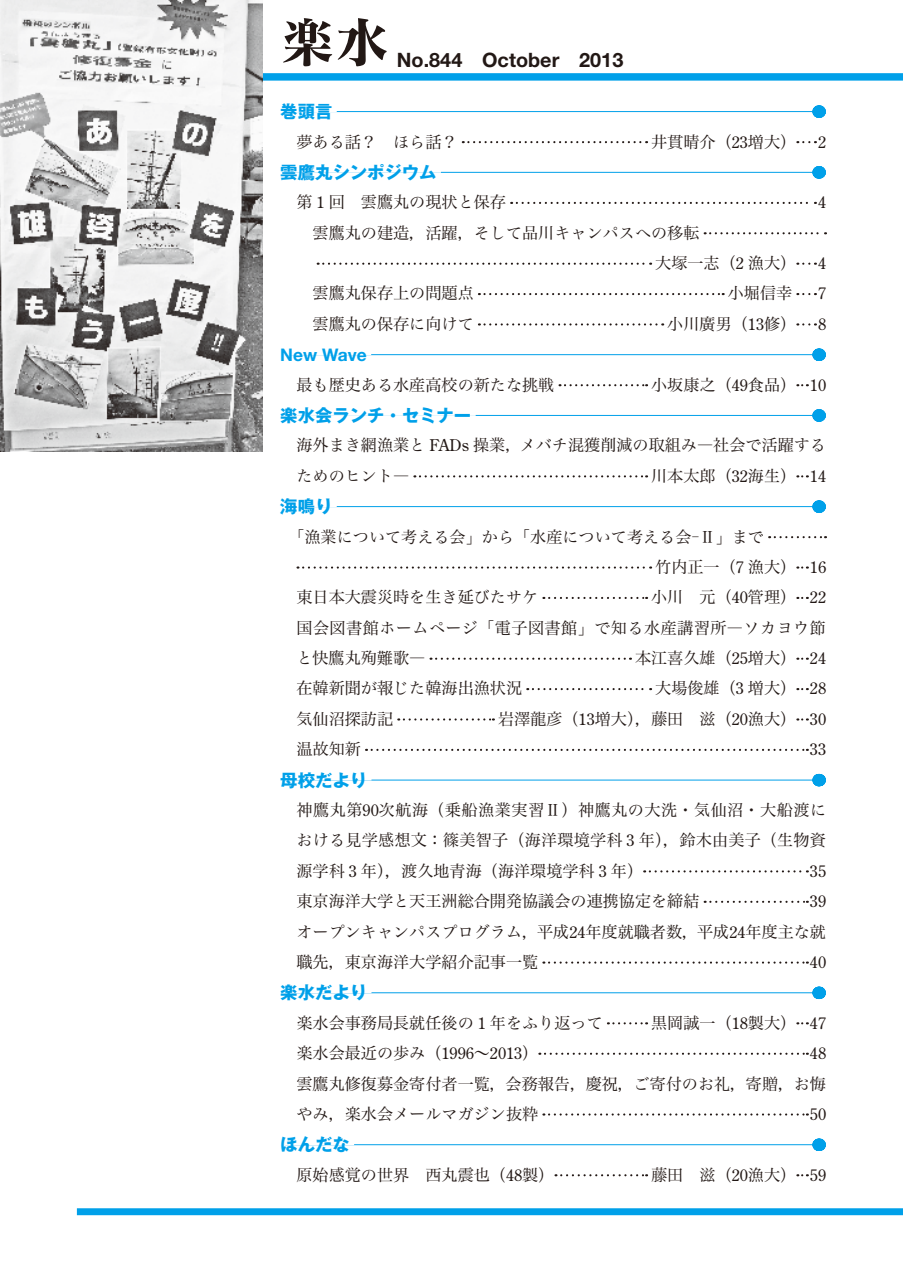
<style>
.page{position:relative;width:903px;height:1275px;background:#fff}
.page>*{position:absolute;margin:0;border:0;box-sizing:border-box;transform-origin:0 0}
.t1{font:54.6px "Matisse Pro B";color:#221815}
.t2{font:700 19.78px "Helvetica Neue LT Std";color:#221815}
.t3{font:700 17.32px "Gothic MB101 Pr 6";color:#00a0e9}
.t4{font:700 17.32px "Helvetica Neue LT Std";color:#00a0e9}
.t5{font:16.1px/30.4px "Hira Min Pro W3";color:#221815}
.t6{font:16.1px "Century Old Style Std";color:#221815}
.s1{font-family:"Century Old Style Std"}
</style>
<div class="page">
<div style="left:77px;top:73px;width:826px;height:8px;background:#00a0e9"></div>
<div style="left:77px;top:1208px;width:826px;height:7px;background:#00a0e9"></div>
<svg style="left:818px;top:105px;width:2px;height:13px"></svg>
<hr style="left:285px;top:111px;width:540px;height:1px;background:#00a0e9">
<div style="left:280px;top:107px;width:57px;height:5px;background:#fff"></div>
<svg style="left:818px;top:166px;width:2px;height:13px"></svg>
<hr style="left:285px;top:172px;width:540px;height:1px;background:#00a0e9">
<div style="left:280px;top:168px;width:161px;height:5px;background:#fff"></div>
<svg style="left:818px;top:348px;width:2px;height:13px"></svg>
<hr style="left:285px;top:354px;width:540px;height:1px;background:#00a0e9">
<div style="left:280px;top:350px;width:91px;height:5px;background:#fff"></div>
<svg style="left:818px;top:409px;width:2px;height:13px"></svg>
<hr style="left:285px;top:415px;width:540px;height:1px;background:#00a0e9">
<div style="left:280px;top:411px;width:196px;height:5px;background:#fff"></div>
<svg style="left:818px;top:500px;width:2px;height:13px"></svg>
<hr style="left:285px;top:506px;width:540px;height:1px;background:#00a0e9">
<div style="left:280px;top:502px;width:57px;height:5px;background:#fff"></div>
<svg style="left:818px;top:774px;width:2px;height:12px"></svg>
<hr style="left:285px;top:780px;width:540px;height:1px;background:#00a0e9">
<svg style="left:818px;top:987px;width:2px;height:12px"></svg>
<hr style="left:285px;top:992px;width:540px;height:1px;background:#00a0e9">
<div style="left:280px;top:988px;width:91px;height:5px;background:#fff"></div>
<svg style="left:818px;top:1138px;width:2px;height:13px"></svg>
<hr style="left:285px;top:1144px;width:540px;height:1px;background:#00a0e9">
<div style="left:280px;top:1140px;width:74px;height:5px;background:#fff"></div>
<svg style="left:463px;top:141px;width:184px;height:2px"></svg>
<svg style="left:797px;top:141px;width:19px;height:2px"></svg>
<svg style="left:511px;top:202px;width:305px;height:2px"></svg>
<svg style="left:705px;top:232px;width:121px;height:2px"></svg>
<svg style="left:318px;top:263px;width:333px;height:2px"></svg>
<svg style="left:797px;top:263px;width:19px;height:2px"></svg>
<svg style="left:479px;top:293px;width:245px;height:2px"></svg>
<svg style="left:797px;top:293px;width:19px;height:2px"></svg>
<svg style="left:479px;top:323px;width:184px;height:2px"></svg>
<svg style="left:797px;top:323px;width:19px;height:2px"></svg>
<svg style="left:559px;top:384px;width:88px;height:2px"></svg>
<svg style="left:797px;top:384px;width:11px;height:2px"></svg>
<svg style="left:414px;top:475px;width:233px;height:2px"></svg>
<svg style="left:797px;top:475px;width:11px;height:2px"></svg>
<svg style="left:769px;top:536px;width:57px;height:2px"></svg>
<svg style="left:297px;top:566px;width:354px;height:3px"></svg>
<svg style="left:797px;top:566px;width:11px;height:3px"></svg>
<svg style="left:543px;top:597px;width:104px;height:2px"></svg>
<svg style="left:797px;top:597px;width:11px;height:2px"></svg>
<svg style="left:430px;top:658px;width:201px;height:2px"></svg>
<svg style="left:797px;top:658px;width:11px;height:2px"></svg>
<svg style="left:527px;top:688px;width:124px;height:2px"></svg>
<svg style="left:797px;top:688px;width:11px;height:2px"></svg>
<svg style="left:398px;top:718px;width:96px;height:2px"></svg>
<svg style="left:797px;top:718px;width:11px;height:2px"></svg>
<svg style="left:366px;top:749px;width:442px;height:2px"></svg>
<svg style="left:644px;top:870px;width:164px;height:2px"></svg>
<svg style="left:705px;top:901px;width:103px;height:2px"></svg>
<svg style="left:543px;top:961px;width:265px;height:3px"></svg>
<svg style="left:608px;top:1022px;width:39px;height:2px"></svg>
<svg style="left:797px;top:1022px;width:11px;height:2px"></svg>
<svg style="left:539px;top:1053px;width:269px;height:2px"></svg>
<svg style="left:543px;top:1113px;width:265px;height:2px"></svg>
<svg style="left:555px;top:1174px;width:92px;height:2px"></svg>
<svg style="left:797px;top:1174px;width:11px;height:2px"></svg>
<img style="left:0;top:0;width:263px;height:451px">
<h1 class="t1" style="left:280px;top:7px;width:111px">楽水</h1>
<p class="t2" style="left:397px;top:48px;width:228px">No.844 October 2013</p>
<p class="t3" style="left:280px;top:97px;width:54px">巻頭言</p>
<p class="t5" style="left:296px;top:125px;width:163px">夢ある話？ ほら話？</p>
<p class="t5" style="left:651px;top:125px;width:147px">井貫晴介（<span class="s1">23</span>増大）</p>
<p class="t6" style="left:818px;top:131px;width:10px">2</p>
<p class="t3" style="left:280px;top:158px;width:158px">雲鷹丸シンポジウム</p>
<p class="t5" style="left:296px;top:186px;width:211px">第 <span class="s1">1</span> 回 雲鷹丸の現状と保存</p>
<p class="t6" style="left:818px;top:192px;width:10px">4</p>
<p class="t5" style="left:655px;top:216px;width:143px;text-indent:-343px">雲鷹丸の建造，活躍，そして品川キャンパスへの移転<br>大塚一志（<span class="s1">2</span> 漁大）</p>
<p class="t6" style="left:818px;top:253px;width:10px">4</p>
<p class="t5" style="left:313px;top:277px;width:163px">雲鷹丸保存上の問題点</p>
<p class="t5" style="left:728px;top:277px;width:66px">小堀信幸</p>
<p class="t6" style="left:818px;top:283px;width:10px">7</p>
<p class="t5" style="left:313px;top:307px;width:163px">雲鷹丸の保存に向けて</p>
<p class="t5" style="left:667px;top:307px;width:130px">小川廣男（<span class="s1">13</span>修）</p>
<p class="t6" style="left:818px;top:314px;width:10px">8</p>
<p class="t4" style="left:280px;top:344px;width:88px">New Wave</p>
<p class="t5" style="left:296px;top:368px;width:259px">最も歴史ある水産高校の新たな挑戦</p>
<p class="t5" style="left:651px;top:368px;width:176px">小坂康之（<span class="s1">49</span>食品） <span class="s1">10</span></p>
<p class="t3" style="left:280px;top:401px;width:192px">楽水会ランチ・セミナー</p>
<p class="t5" style="left:296px;top:429px;width:531px">海外まき網漁業と <span class="s1">FADs</span> 操業，メバチ混獲削減の取組み―社会で活躍するためのヒント―</p>
<p class="t5" style="left:651px;top:459px;width:176px">川本太郎（<span class="s1">32</span>海生） <span class="s1">14</span></p>
<p class="t3" style="left:280px;top:492px;width:54px">海鳴り</p>
<p class="t5" style="left:288px;top:520px;width:477px">「漁業について考える会」から「水産について考える会-Ⅱ」まで</p>
<p class="t5" style="left:655px;top:550px;width:172px">竹内正一（<span class="s1">7</span> 漁大） <span class="s1">16</span></p>
<p class="t5" style="left:296px;top:581px;width:243px">東日本大震災時を生き延びたサケ</p>
<p class="t5" style="left:296px;top:581px;width:531px;text-align:justify;text-indent:355px">小川 元（<span class="s1">40</span>管理） <span class="s1">22</span>国会図書館ホームページ「電子図書館」で知る水産講習所―ソカヨウ節と快鷹丸殉難歌―</p>
<p class="t5" style="left:635px;top:641px;width:192px">本江喜久雄（<span class="s1">25</span>増大） <span class="s1">24</span></p>
<p class="t5" style="left:296px;top:672px;width:227px">在韓新聞が報じた韓海出漁状況</p>
<p class="t5" style="left:655px;top:672px;width:172px">大場俊雄（<span class="s1">3</span> 増大） <span class="s1">28</span></p>
<p class="t5" style="left:296px;top:702px;width:98px">気仙沼探訪記</p>
<p class="t5" style="left:498px;top:702px;width:330px">岩澤龍彦（<span class="s1">13</span>増大），藤田 滋（<span class="s1">20</span>漁大） <span class="s1">30</span></p>
<p class="t5" style="left:296px;top:732px;width:66px">温故知新</p>
<p class="t6" style="left:810px;top:739px;width:18px">33</p>
<p class="t3" style="left:280px;top:766px;width:88px">母校だより</p>
<p class="t5" style="left:296px;top:793px;width:531px;text-align:justify">神鷹丸第<span class="s1">90</span>次航海（乗船漁業実習Ⅱ）神鷹丸の大洗・気仙沼・大船渡における見学感想文：篠美智子（海洋環境学科 <span class="s1">3</span> 年），鈴木由美子（生物資源学科 <span class="s1">3</span> 年），渡久地青海（海洋環境学科 <span class="s1">3</span> 年）</p>
<p class="t6" style="left:810px;top:861px;width:18px">35</p>
<p class="t5" style="left:296px;top:884px;width:405px">東京海洋大学と天王洲総合開発協議会の連携協定を締結</p>
<p class="t6" style="left:810px;top:891px;width:18px">39</p>
<p class="t5" style="left:296px;top:915px;width:531px">オープンキャンパスプログラム，平成<span class="s1">24</span>年度就職者数，平成<span class="s1">24</span>年度主な就職先，東京海洋大学紹介記事一覧</p>
<p class="t6" style="left:810px;top:952px;width:18px">40</p>
<p class="t3" style="left:280px;top:978px;width:88px">楽水だより</p>
<p class="t5" style="left:296px;top:1006px;width:308px">楽水会事務局長就任後の <span class="s1">1</span> 年をふり返って</p>
<p class="t5" style="left:651px;top:1006px;width:176px">黒岡誠一（<span class="s1">18</span>製大） <span class="s1">47</span></p>
<p class="t5" style="left:296px;top:1036px;width:243px">楽水会最近の歩み（<span class="s1">1996</span>～<span class="s1">2013</span>）</p>
<p class="t6" style="left:810px;top:1043px;width:18px">48</p>
<p class="t5" style="left:296px;top:1067px;width:531px">雲鷹丸修復募金寄付者一覧，会務報告，慶祝，ご寄付のお礼，寄贈，お悔やみ，楽水会メールマガジン抜粋</p>
<p class="t6" style="left:810px;top:1104px;width:18px">50</p>
<p class="t3" style="left:280px;top:1130px;width:71px">ほんだな</p>
<p class="t5" style="left:296px;top:1158px;width:259px">原始感覚の世界 西丸震也（<span class="s1">48</span>製）</p>
<p class="t5" style="left:651px;top:1158px;width:176px">藤田 滋（<span class="s1">20</span>漁大） <span class="s1">59</span></p>
</div>
